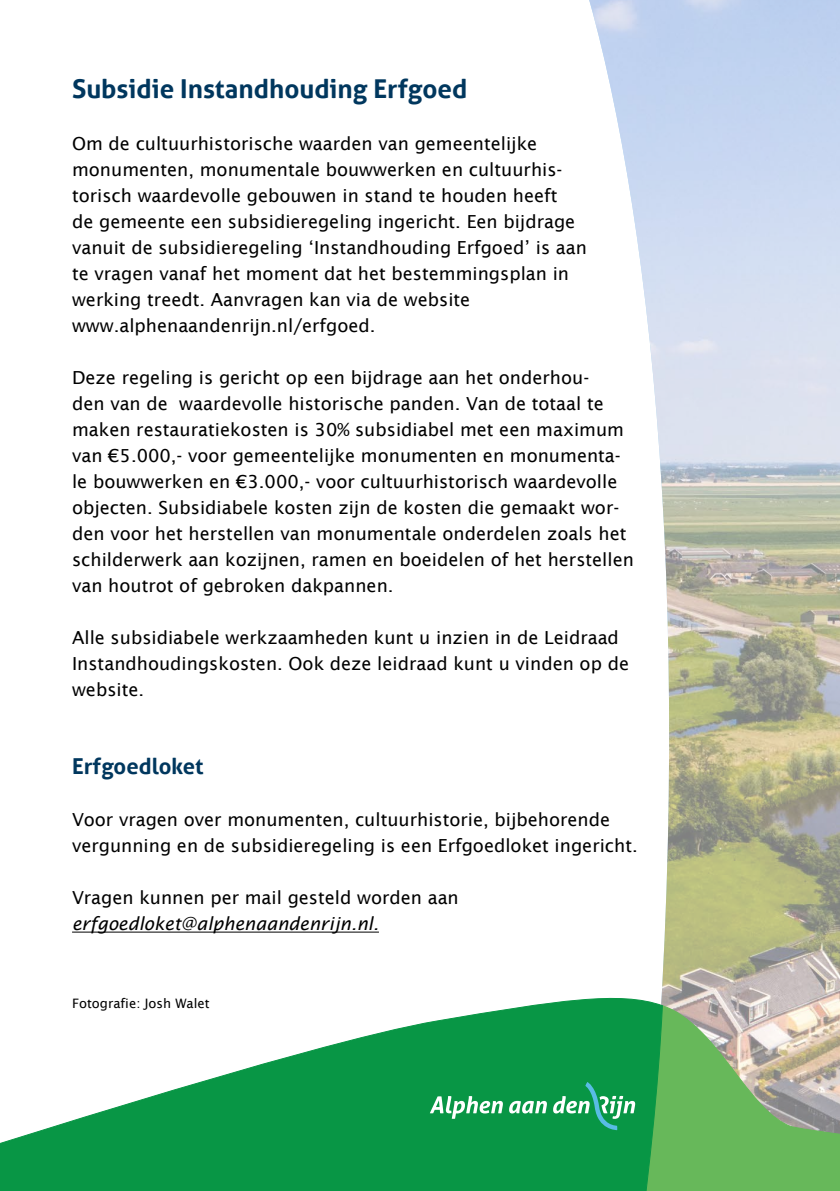
<style>
.page{position:relative;width:840px;height:1191px;background:#fff}
.page>*{position:absolute;margin:0;border:0;box-sizing:border-box;transform-origin:0 0}
.KOP_blauw{font:700 26px "Aller";color:#00375e}
.SUBKOP_blauw{font:700 22px "Aller";color:#00375e}
.LOPENDE_tekst{font:18px/26px "Lucida Sans";color:#000}
.LOPENDE_tekst-2{font:italic 18px "Lucida Sans";color:#000}
.COLOFON{font:13px "Lucida Sans";color:#000}
</style>
<div class="page">
<hr style="left:72px;top:931px;width:307px;height:1px;background:#000">
<img style="left:589px;top:0;width:250px;height:1005px">
<svg style="left:662px;top:1005px;width:177px;height:186px;background:#8db87d"></svg>
<svg style="left:0;top:990px;width:662px;height:201px"></svg>
<svg style="left:429px;top:1096px;width:73px;height:22px"></svg>
<svg style="left:509px;top:1100px;width:37px;height:13px"></svg>
<svg style="left:553px;top:1082px;width:81px;height:48px;background:#31a76a"></svg>
<h2 class="KOP_blauw" style="left:72px;top:73px;width:396px">Subsidie Instandhouding Erfgoed</h2>
<p class="LOPENDE_tekst" style="left:72px;top:131px;width:466px">Om de cultuurhistorische waarden van gemeentelijke</p>
<p class="LOPENDE_tekst" style="left:72px;top:157px;width:516px">monumenten, monumentale bouwwerken en cultuurhis&shy;torisch waardevolle gebouwen in stand te houden heeft<br>de gemeente een subsidieregeling ingericht. Een bijdrage vanuit de subsidieregeling ‘Instandhouding Erfgoed’ is aan te vragen vanaf het moment dat het bestemmingsplan in werking treedt. Aanvragen kan via de website</p>
<p class="LOPENDE_tekst" style="left:72px;top:312px;width:305px">www.alphenaandenrijn.nl/erfgoed.</p>
<p class="LOPENDE_tekst" style="left:72px;top:364px;width:563px">Deze regeling is gericht op een bijdrage aan het onderhou-<br>den van de waardevolle historische panden. Van de totaal te maken restauratiekosten is 30% subsidiabel met een maximum van €5.000,- voor gemeentelijke monumenten en monumenta&shy;le bouwwerken en €3.000,- voor cultuurhistorisch waardevolle objecten. Subsidiabele kosten zijn de kosten die gemaakt wor&shy;den voor het herstellen van monumentale onderdelen zoals het schilderwerk aan kozijnen, ramen en boeidelen of het herstellen van houtrot of gebroken dakpannen.</p>
<p class="LOPENDE_tekst" style="left:72px;top:624px;width:558px">Alle subsidiabele werkzaamheden kunt u inzien in de Leidraad<br>Instandhoudingskosten. Ook deze leidraad kunt u vinden op de website.</p>
<h3 class="SUBKOP_blauw" style="left:72px;top:753px;width:133px">Erfgoedloket</h3>
<p class="LOPENDE_tekst" style="left:72px;top:807px;width:567px">Voor vragen over monumenten, cultuurhistorie, bijbehorende vergunning en de subsidieregeling is een Erfgoedloket ingericht.</p>
<p class="LOPENDE_tekst" style="left:72px;top:885px;width:388px">Vragen kunnen per mail gesteld worden aan</p>
<p class="LOPENDE_tekst-2" style="left:72px;top:913px;width:308px">erfgoedloket@alphenaandenrijn.nl.</p>
<p class="COLOFON" style="left:72px;top:996px;width:139px">Fotografie: Josh Walet</p>
</div>
